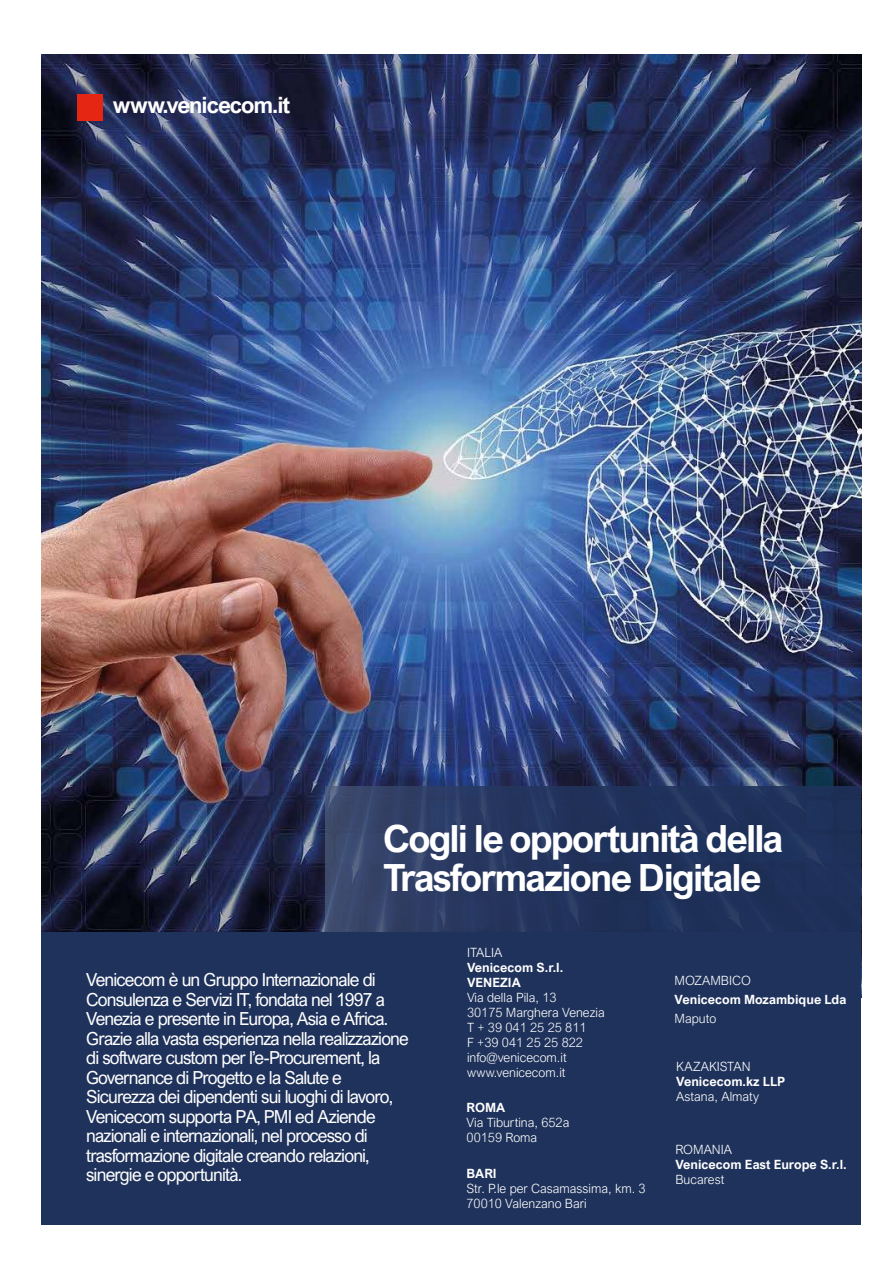
<style>
.page{position:relative;width:893px;height:1263px;background:#fff}
.page>*{position:absolute;margin:0;border:0;box-sizing:border-box;transform-origin:0 0}
.t1{font:700 37.5px/39px "Arial Nova";letter-spacing:-.05em;color:#fff}
.t2{font:700 22.5px "Arial Nova";letter-spacing:-.045em;color:#fff}
.t3{font:18px/19.5px "Arial Nova";letter-spacing:-.045em;color:#fff}
.t4{font:300 12.75px/15px "Arial Nova";color:#fff}
.t5{font:700 12.75px/15px "Arial Nova";color:#fff}
</style>
<div class="page">
<img style="left:41px;top:55px;width:820px;height:877px">
<div style="left:326px;top:787px;width:535px;height:146px;background:linear-gradient(to right,#344269,#182b54)"></div>
<div style="left:77px;top:94px;width:26px;height:26px;background:#e52613"></div>
<div style="left:41px;top:932px;width:820px;height:293px;background:#1f325b"></div>
<p class="t2" style="left:113px;top:92px;width:179px">www.venicecom.it</p>
<h1 class="t1" style="left:383px;top:819px;width:402px">Cogli le opportunità della<br>Trasformazione Digitale</h1>
<p class="t3" style="left:86px;top:970px;width:324px">Venicecom è un Gruppo Internazionale di Consulenza e Servizi IT, fondata nel 1997 a Venezia e presente in Europa, Asia e Africa.<br>Grazie alla vasta esperienza nella realizzazione di software custom per l’e-Procurement, la Governance di Progetto e la Salute e Sicurezza dei dipendenti sui luoghi di lavoro, Venicecom supporta PA, PMI ed Aziende nazionali e internazionali, nel processo di trasformazione digitale creando relazioni, sinergie e opportunità.</p>
<p class="t4" style="left:467px;top:945px;width:37px">ITALIA</p>
<p class="t5" style="left:467px;top:960px;width:98px">Venicecom S.r.l.<br>VENEZIA</p>
<p class="t4" style="left:467px;top:990px;width:139px">Via della Pila, 13<br>30175 Marghera Venezia<br>T + 39 041 25 25 811<br>F +39 041 25 25 822 info@venicecom.it www.venicecom.it</p>
<p class="t5" style="left:467px;top:1100px;width:40px">ROMA</p>
<p class="t4" style="left:467px;top:1115px;width:104px">Via Tiburtina, 652a<br>00159 Roma</p>
<p class="t5" style="left:466px;top:1166px;width:32px">BARI</p>
<p class="t4" style="left:466px;top:1181px;width:181px">Str. P.le per Casamassima, km. 3<br>70010 Valenzano Bari</p>
<p class="t4" style="left:675px;top:973px;width:78px">MOZAMBICO</p>
<p class="t5" style="left:675px;top:992px;width:173px">Venicecom Mozambique Lda</p>
<p class="t4" style="left:675px;top:1011px;width:43px">Maputo</p>
<p class="t4" style="left:676px;top:1059px;width:76px">KAZAKISTAN</p>
<p class="t5" style="left:676px;top:1074px;width:111px">Venicecom.kz LLP</p>
<p class="t4" style="left:676px;top:1089px;width:84px">Astana, Almaty</p>
<p class="t4" style="left:675px;top:1141px;width:58px">ROMANIA</p>
<p class="t5" style="left:675px;top:1156px;width:173px">Venicecom East Europe S.r.l.</p>
<p class="t4" style="left:675px;top:1171px;width:51px">Bucarest</p>
</div>
